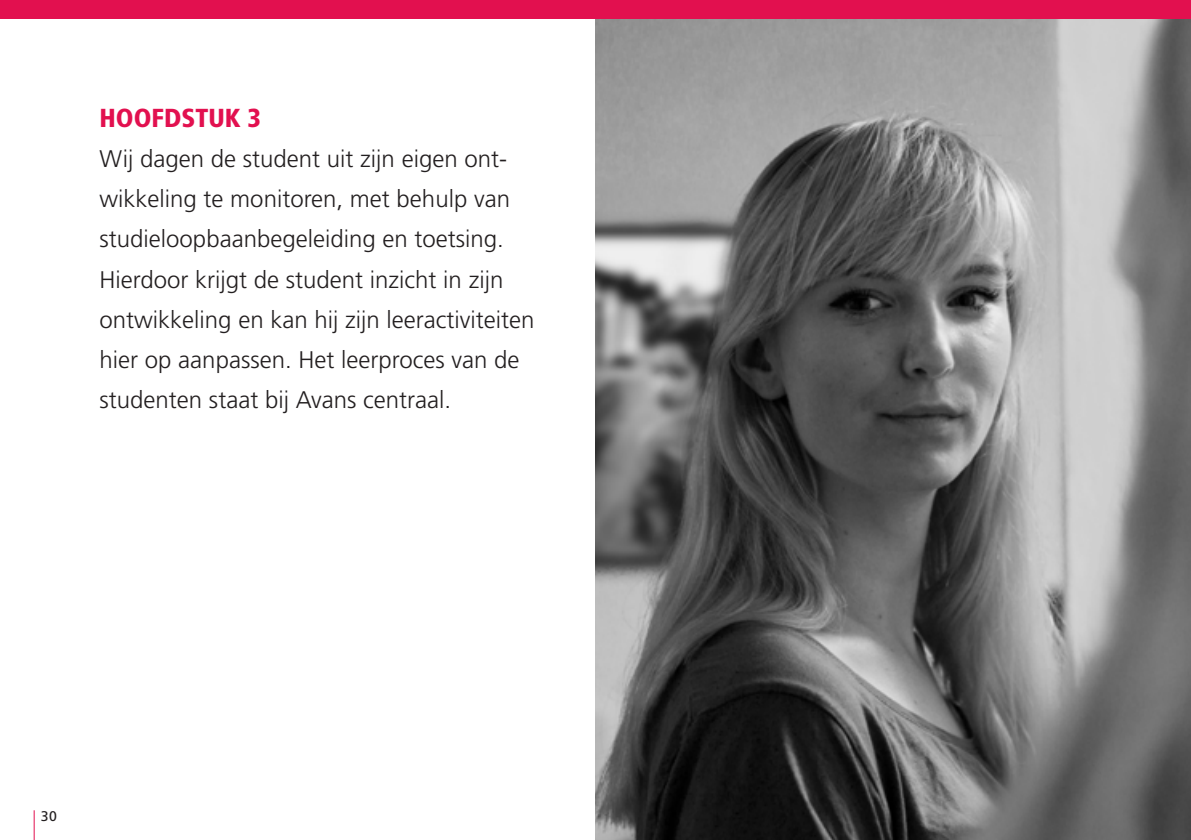
<style>
.page{position:relative;width:1191px;height:840px;background:#fff}
.page>*{position:absolute;margin:0;border:0;box-sizing:border-box;transform-origin:0 0}
.IntroTekst{font:900 condensed 26px "Frutiger";color:#e2104f}
.IntroTekst-2{font:300 24px/40px "Frutiger";color:#231f20}
.t1{font:14px "Frutiger";color:#231f20}
</style>
<div class="page">
<img style="left:595px;top:19px;width:596px;height:820px">
<div style="left:0;top:0;width:1191px;height:19px;background:#e2104f"></div>
<hr style="left:34px;top:809px;width:1px;height:30px;background:#e2104f">
<p class="IntroTekst" style="left:100px;top:103px;width:163px">HOOFDSTUK 3</p>
<p class="IntroTekst-2" style="left:100px;top:139px;width:436px">Wij dagen de student uit zijn eigen ont&shy;wikkeling te monitoren, met behulp van studieloopbaanbegeleiding en toetsing.<br>Hierdoor krijgt de student inzicht in zijn ontwikkeling en kan hij zijn leeractiviteiten hier op aanpassen. Het leerproces van de studenten staat bij Avans centraal.</p>
<p class="t1" style="left:41px;top:807px;width:17px">30</p>
</div>
